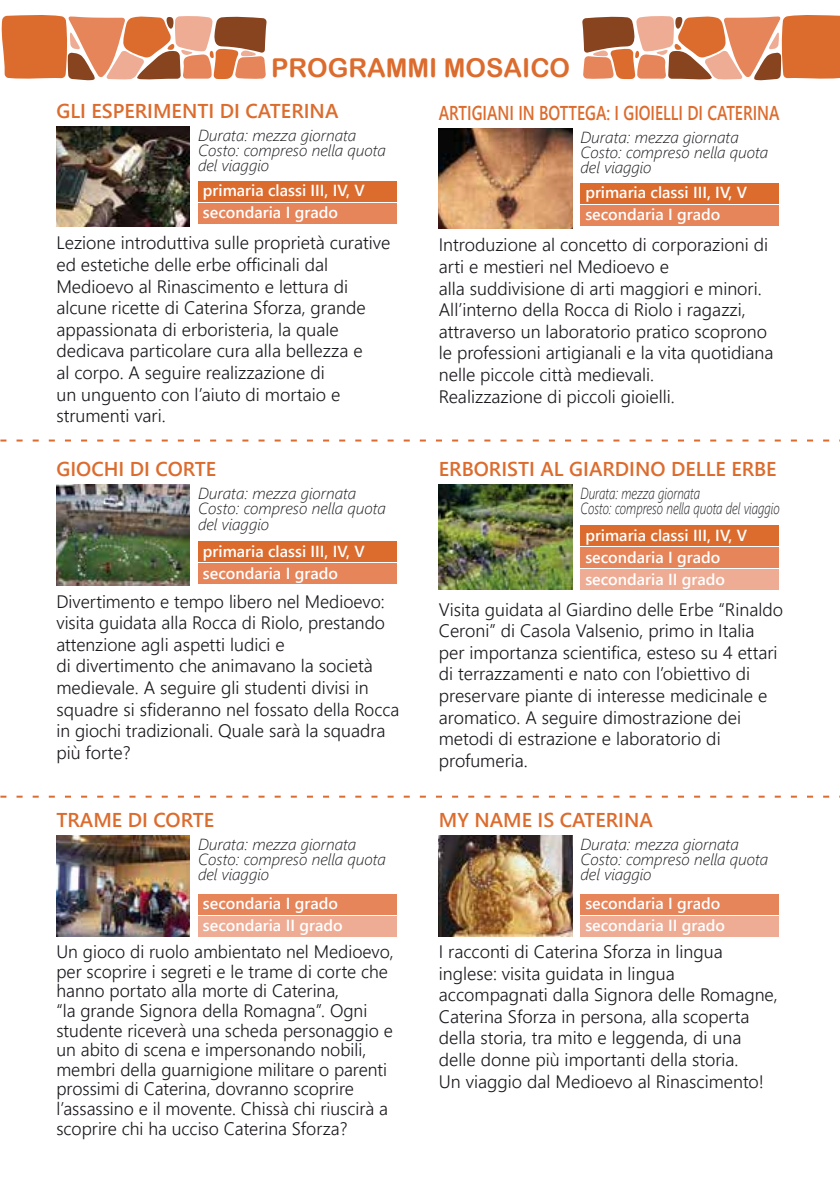
<style>
.page{position:relative;width:840px;height:1191px;background:#fff}
.page>*{position:absolute;margin:0;border:0;box-sizing:border-box;transform-origin:0 0}
.t1{font:26px "Arial Rounded MT Bold";color:#dc6c2e}
.t2{font:600 20px "Segoe UI";color:#dc6c2e}
.t3{font:600 20px "Segoe UI";color:#dc6c2e;scale:.78 1}
.t4{font:300 18px/21.6px "Segoe UI";color:#1a171c}
.t5{font:italic 300 16px/15.2px "Segoe UI";color:#1a171c}
.t6{font:600 16px/22px "Segoe UI";color:#fff}
.t7{font:italic 300 16px/15.2px "Segoe UI";color:#1a171c;scale:.76 1}
</style>
<div class="page">
<svg style="left:1px;top:15px;width:265px;height:66px;background:#d88b65"></svg>
<svg style="left:582px;top:15px;width:257px;height:66px;background:#d78b65"></svg>
<img style="left:56px;top:127px;width:134px;height:99px">
<div style="left:198px;top:181px;width:198px;height:20px;background:#dc6c2e"></div>
<div style="left:198px;top:203px;width:198px;height:20px;background:#e6845a"></div>
<img style="left:438px;top:129px;width:134px;height:99px">
<div style="left:580px;top:183px;width:198px;height:20px;background:#dc6c2e"></div>
<div style="left:580px;top:205px;width:198px;height:20px;background:#e6845a"></div>
<img style="left:56px;top:485px;width:134px;height:100px">
<div style="left:198px;top:541px;width:198px;height:20px;background:#dc6c2e"></div>
<div style="left:198px;top:563px;width:198px;height:20px;background:#e6845a"></div>
<img style="left:438px;top:485px;width:134px;height:104px">
<div style="left:580px;top:525px;width:198px;height:20px;background:#dc6c2e"></div>
<div style="left:580px;top:547px;width:198px;height:20px;background:#e6845a"></div>
<div style="left:580px;top:569px;width:198px;height:20px;background:#efac95"></div>
<img style="left:56px;top:835px;width:134px;height:101px">
<div style="left:198px;top:894px;width:198px;height:20px;background:#e6845a"></div>
<div style="left:198px;top:916px;width:198px;height:20px;background:#efac95"></div>
<img style="left:438px;top:835px;width:134px;height:101px">
<div style="left:580px;top:894px;width:198px;height:20px;background:#e6845a"></div>
<div style="left:580px;top:916px;width:198px;height:20px;background:#efac95"></div>
<svg style="left:0;top:795px;width:830px;height:2px"></svg>
<svg style="left:0;top:439px;width:830px;height:2px"></svg>
<h1 class="t1" style="left:271px;top:52px;width:300px">PROGRAMMI MOSAICO</h1>
<p class="t2" style="left:56px;top:92px;width:283px">GLI ESPERIMENTI DI CATERINA</p>
<p class="t5" style="left:198px;top:125px;width:189px">Durata: mezza giornata<br>Costo: compreso nella quota del viaggio</p>
<p class="t6" style="left:203px;top:178px;width:163px">primaria classi III, IV, V secondaria I grado</p>
<p class="t4" style="left:56px;top:230px;width:335px">Lezione introduttiva sulle proprietà curative ed estetiche delle erbe officinali dal Medioevo al Rinascimento e lettura di alcune ricette di Caterina Sforza, grande appassionata di erboristeria, la quale dedicava particolare cura alla bellezza e<br>al corpo. A seguire realizzazione di<br>un unguento con l’aiuto di mortaio e strumenti vari.</p>
<p class="t3" style="left:438px;top:94px;width:438px">ARTIGIANI IN BOTTEGA: I GIOIELLI DI CATERINA</p>
<p class="t5" style="left:580px;top:127px;width:189px">Durata: mezza giornata<br>Costo: compreso nella quota del viaggio</p>
<p class="t6" style="left:585px;top:180px;width:163px">primaria classi III, IV, V secondaria I grado</p>
<p class="t4" style="left:438px;top:232px;width:336px">Introduzione al concetto di corporazioni di arti e mestieri nel Medioevo e<br>alla suddivisione di arti maggiori e minori.<br>All’interno della Rocca di Riolo i ragazzi, attraverso un laboratorio pratico scoprono le professioni artigianali e la vita quotidiana nelle piccole città medievali.<br>Realizzazione di piccoli gioielli.</p>
<p class="t2" style="left:56px;top:450px;width:161px">GIOCHI DI CORTE</p>
<p class="t5" style="left:198px;top:483px;width:189px">Durata: mezza giornata<br>Costo: compreso nella quota del viaggio</p>
<p class="t6" style="left:203px;top:538px;width:163px">primaria classi III, IV, V secondaria I grado</p>
<p class="t4" style="left:56px;top:588px;width:344px">Divertimento e tempo libero nel Medioevo: visita guidata alla Rocca di Riolo, prestando attenzione agli aspetti ludici e<br>di divertimento che animavano la società medievale. A seguire gli studenti divisi in squadre si sfideranno nel fossato della Rocca in giochi tradizionali. Quale sarà la squadra più forte?</p>
<p class="t2" style="left:56px;top:800px;width:159px">TRAME DI CORTE</p>
<p class="t5" style="left:198px;top:834px;width:189px">Durata: mezza giornata<br>Costo: compreso nella quota del viaggio</p>
<p class="t6" style="left:203px;top:891px;width:136px">secondaria I grado</p>
<p class="t4" style="left:56px;top:940px;width:339px;line-height:19.6px">Un gioco di ruolo ambientato nel Medioevo, per scoprire i segreti e le trame di corte che hanno portato alla morte di Caterina,<br>“la grande Signora della Romagna”. Ogni studente riceverà una scheda personaggio e un abito di scena e impersonando nobili, membri della guarnigione militare o parenti prossimi di Caterina, dovranno scoprire l’assassino e il movente. Chissà chi riuscirà a scoprire chi ha ucciso Caterina Sforza?</p>
<p class="t6" style="left:203px;top:913px;width:141px">secondaria II grado</p>
<p class="t2" style="left:438px;top:450px;width:339px">ERBORISTI AL GIARDINO DELLE ERBE</p>
<p class="t7" style="left:580px;top:483px;width:263px">Durata: mezza giornata<br>Costo: compreso nella quota del viaggio</p>
<p class="t6" style="left:585px;top:522px;width:163px">primaria classi III, IV, V secondaria I grado</p>
<p class="t4" style="left:438px;top:596px;width:345px">Visita guidata al Giardino delle Erbe “Rinaldo Ceroni” di Casola Valsenio, primo in Italia per importanza scientifica, esteso su 4 ettari di terrazzamenti e nato con l’obiettivo di preservare piante di interesse medicinale e aromatico. A seguire dimostrazione dei metodi di estrazione e laboratorio di profumeria.</p>
<p class="t6" style="left:585px;top:566px;width:141px">secondaria II grado</p>
<p class="t2" style="left:438px;top:800px;width:215px">MY NAME IS CATERINA</p>
<p class="t5" style="left:580px;top:834px;width:189px">Durata: mezza giornata<br>Costo: compreso nella quota del viaggio</p>
<p class="t6" style="left:585px;top:891px;width:136px">secondaria I grado</p>
<p class="t4" style="left:438px;top:939px;width:340px">I racconti di Caterina Sforza in lingua inglese: visita guidata in lingua accompagnati dalla Signora delle Romagne, Caterina Sforza in persona, alla scoperta della storia, tra mito e leggenda, di una delle donne più importanti della storia.<br>Un viaggio dal Medioevo al Rinascimento!</p>
<p class="t6" style="left:585px;top:913px;width:141px">secondaria II grado</p>
</div>
